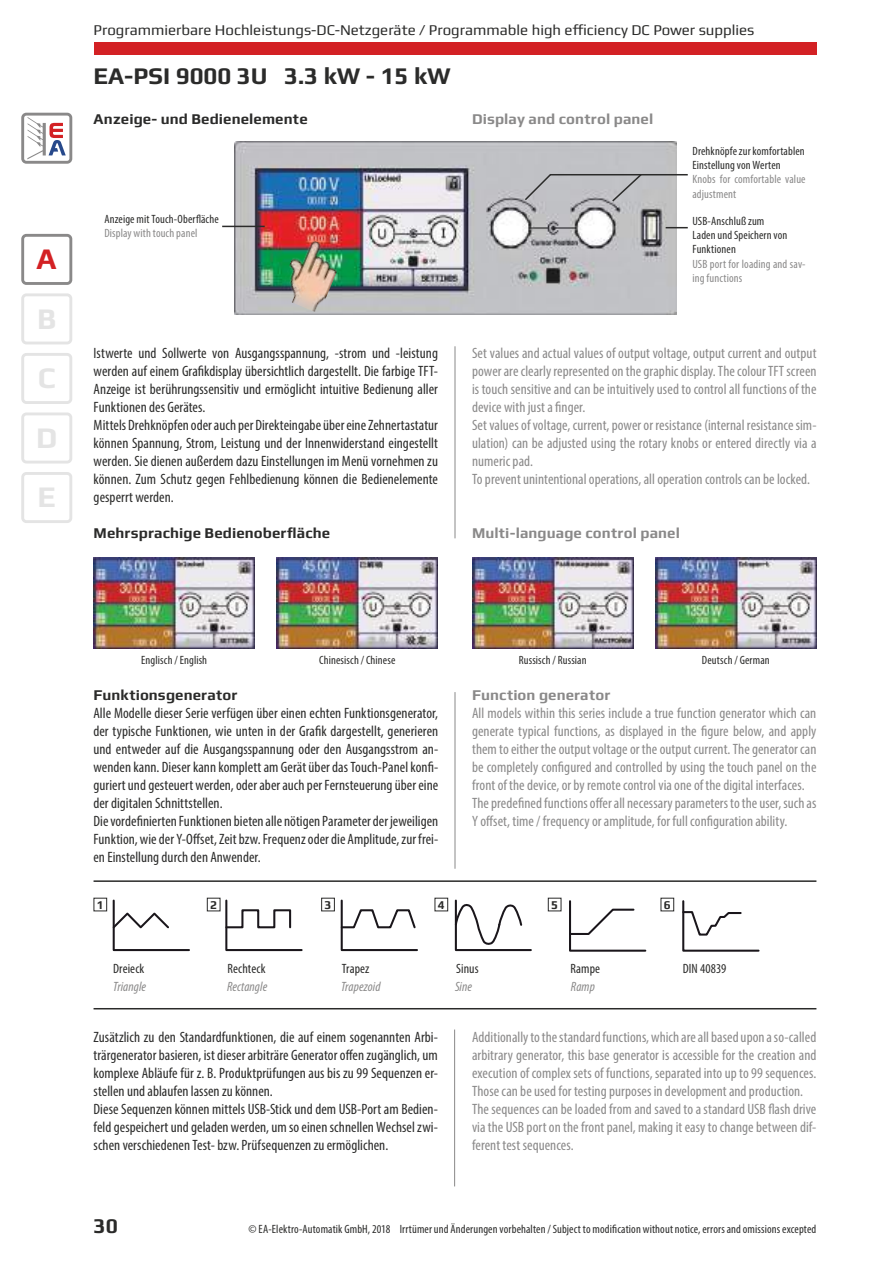
<style>
.page{position:relative;width:893px;height:1263px;background:#fff}
.page>*{position:absolute;margin:0;border:0;box-sizing:border-box;transform-origin:0 0}
.t1{font:700 30px/59.6px "Play";color:#e4e4e4;text-align:justify}
.t2{font:700 30px "Play";color:#d32124}
.t3{font:700 24px "Play";color:#2b2b2a}
.t4{font:700 21px "Play";color:#2b2b2a}
.t5{font:condensed 15px/18px "Myriad Pro";letter-spacing:.005em;color:#2b2b2a}
.t6{font:condensed 15px/18px "Myriad Pro";letter-spacing:.005em;color:#8a8989}
.t7{font:15px "Play";color:#2b2b2a}
.t8{font:700 15px "Play";letter-spacing:.005em;color:#2b2b2a}
.t9{font:700 15px "Play";letter-spacing:.005em;color:#8a8989}
.t10{font:condensed 13.5px "Myriad Pro";letter-spacing:.01em;color:#2b2b2a}
.t11{font:italic condensed 13.5px "Myriad Pro";letter-spacing:.005em;color:#8a8989}
.t12{font:condensed 12px/14.4px "Myriad Pro";letter-spacing:.01em;color:#2b2b2a}
.t13{font:condensed 12px/14.4px "Myriad Pro";letter-spacing:.01em;color:#8a8989}
.t14{font:700 12px "Play";color:#2b2b2a}
</style>
<div class="page">
<div style="left:21px;top:113px;width:51px;height:51px;border:3px solid #8a8989;border-radius:4px"></div>
<svg style="left:27px;top:117px;width:39px;height:42px"></svg>
<div style="left:94px;top:43px;width:722px;height:12px;background:#d32124"></div>
<hr style="left:455px;top:692px;width:1px;height:177px;background:#8a8989">
<hr style="left:454px;top:1029px;width:1px;height:157px;background:#8a8989">
<hr style="left:455px;top:346px;width:1px;height:192px;background:#8a8989">
<img style="left:234px;top:142px;width:443px;height:173px">
<hr style="left:222px;top:226px;width:43px;height:1px;background:#2b2b2a">
<hr style="left:550px;top:174px;width:138px;height:1px;background:#2b2b2a">
<svg style="left:523px;top:172px;width:30px;height:30px"></svg>
<svg style="left:611px;top:172px;width:32px;height:31px"></svg>
<svg style="left:666px;top:227px;width:22px;height:1px"></svg>
<img style="left:277px;top:236px;width:67px;height:78px">
<img style="left:277px;top:557px;width:161px;height:92px">
<img style="left:655px;top:557px;width:161px;height:92px">
<img style="left:94px;top:557px;width:161px;height:92px">
<img style="left:472px;top:557px;width:161px;height:92px">
<hr style="left:94px;top:880px;width:722px;height:2px;background:#2b2b2a">
<hr style="left:94px;top:1008px;width:722px;height:1px;background:#2b2b2a">
<div style="left:94px;top:898px;width:13px;height:13px;border:1px solid #2b2b2a"></div>
<div style="left:321px;top:898px;width:14px;height:13px;border:1px solid #2b2b2a"></div>
<div style="left:435px;top:898px;width:13px;height:13px;border:1px solid #2b2b2a"></div>
<div style="left:548px;top:898px;width:13px;height:13px;border:1px solid #2b2b2a"></div>
<div style="left:661px;top:898px;width:13px;height:13px;border:1px solid #2b2b2a"></div>
<div style="left:207px;top:898px;width:13px;height:13px;border:1px solid #2b2b2a"></div>
<svg style="left:113px;top:899px;width:77px;height:53px"></svg>
<svg style="left:225px;top:899px;width:78px;height:53px"></svg>
<svg style="left:340px;top:899px;width:78px;height:53px"></svg>
<svg style="left:454px;top:899px;width:78px;height:53px"></svg>
<svg style="left:569px;top:900px;width:78px;height:52px"></svg>
<svg style="left:682px;top:900px;width:78px;height:52px"></svg>
<div style="left:21px;top:234px;width:51px;height:51px;border:3px solid #8a8989;border-radius:4px"></div>
<div style="left:21px;top:293px;width:51px;height:51px;border:3px solid #e4e4e4;border-radius:4px"></div>
<div style="left:21px;top:353px;width:51px;height:51px;border:3px solid #e4e4e4;border-radius:4px"></div>
<div style="left:21px;top:412px;width:51px;height:51px;border:3px solid #e4e4e4;border-radius:4px"></div>
<div style="left:21px;top:472px;width:51px;height:51px;border:3px solid #e4e4e4;border-radius:4px"></div>
<h1 class="t2" style="left:37px;top:241px;width:22px">A</h1>
<h1 class="t1" style="left:36px;top:288px;width:23px">B C D E</h1>
<p class="t7" style="left:94px;top:21px;width:662px">Programmierbare Hochleistungs-DC-Netzgeräte / Programmable high efficiency DC Power supplies</p>
<h2 class="t3" style="left:94px;top:61px;width:359px">EA-PSI 9000 3U 3.3 kW - 15 kW</h2>
<p class="t8" style="left:94px;top:110px;width:216px">Anzeige- und Bedienelemente</p>
<p class="t9" style="left:472px;top:110px;width:183px">Display and control panel</p>
<p class="t12" style="left:104px;top:212px;width:116px">Anzeige mit Touch-Oberfläche</p>
<p class="t13" style="left:104px;top:226px;width:95px">Display with touch panel</p>
<p class="t12" style="left:692px;top:143px;width:114px">Drehknöpfe zur komfortablen<br>Einstellung von Werten</p>
<p class="t13" style="left:692px;top:172px;width:115px">Knobs for comfortable value adjustment</p>
<p class="t12" style="left:692px;top:213px;width:96px">USB-Anschluß zum<br>Laden und Speichern von<br>Funktionen</p>
<p class="t13" style="left:692px;top:257px;width:115px">USB port for loading and sav&shy;ing functions</p>
<p class="t5" style="left:94px;top:344px;width:346px">Istwerte und Sollwerte von Ausgangsspannung, -strom und -leistung werden auf einem Grafikdisplay übersichtlich dargestellt. Die farbige TFT-Anzeige ist berührungssensitiv und ermöglicht intuitive Bedienung aller Funktionen des Gerätes.<br>Mittels Drehknöpfen oder auch per Direkteingabe über eine Zehnertastatur können Spannung, Strom, Leistung und der Innenwiderstand eingestellt werden. Sie dienen außerdem dazu Einstellungen im Menü vornehmen zu können. Zum Schutz gegen Fehlbedienung können die Bedienelemente gesperrt werden.</p>
<p class="t8" style="left:94px;top:524px;width:238px">Mehrsprachige Bedienoberfläche</p>
<p class="t6" style="left:472px;top:344px;width:346px">Set values and actual values of output voltage, output current and output power are clearly represented on the graphic display. The colour TFT screen is touch sensitive and can be intuitively used to control all functions of the device with just a finger.<br>Set values of voltage, current, power or resistance (internal resistance sim&shy;ulation) can be adjusted using the rotary knobs or entered directly via a numeric pad.<br>To prevent unintentional operations, all operation controls can be locked.</p>
<p class="t9" style="left:472px;top:524px;width:209px">Multi-language control panel</p>
<p class="t12" style="left:141px;top:653px;width:67px">Englisch / English</p>
<p class="t12" style="left:319px;top:653px;width:78px">Chinesisch / Chinese</p>
<p class="t12" style="left:519px;top:653px;width:69px">Russisch / Russian</p>
<p class="t12" style="left:702px;top:653px;width:69px">Deutsch / German</p>
<p class="t8" style="left:93px;top:686px;width:145px">Funktionsgenerator</p>
<p class="t5" style="left:93px;top:704px;width:346px">Alle Modelle dieser Serie verfügen über einen echten Funktionsgenerator, der typische Funktionen, wie unten in der Grafik dargestellt, generieren und entweder auf die Ausgangsspannung oder den Ausgangsstrom an&shy;wenden kann. Dieser kann komplett am Gerät über das Touch-Panel konfi&shy;guriert und gesteuert werden, oder aber auch per Fernsteuerung über eine der digitalen Schnittstellen.<br>Die vordefinierten Funktionen bieten alle nötigen Parameter der jeweiligen Funktion, wie der Y-Offset, Zeit bzw. Frequenz oder die Amplitude, zur frei&shy;en Einstellung durch den Anwender.</p>
<p class="t9" style="left:472px;top:686px;width:140px">Function generator</p>
<p class="t6" style="left:472px;top:704px;width:346px">All models within this series include a true function generator which can generate typical functions, as displayed in the figure below, and apply them to either the output voltage or the output current. The generator can be completely configured and controlled by using the touch panel on the front of the device, or by remote control via one of the digital interfaces.<br>The predefined functions offer all necessary parameters to the user, such as Y offset, time / frequency or amplitude, for full configuration ability.</p>
<p class="t14" style="left:97px;top:897px;width:8px">1</p>
<p class="t14" style="left:210px;top:897px;width:8px">2</p>
<p class="t14" style="left:325px;top:897px;width:8px">3</p>
<p class="t14" style="left:438px;top:897px;width:8px">4</p>
<p class="t14" style="left:551px;top:897px;width:8px">5</p>
<p class="t14" style="left:664px;top:897px;width:8px">6</p>
<p class="t10" style="left:113px;top:960px;width:33px">Dreieck</p>
<p class="t10" style="left:227px;top:960px;width:40px">Rechteck</p>
<p class="t10" style="left:342px;top:960px;width:29px">Trapez</p>
<p class="t10" style="left:456px;top:960px;width:24px">Sinus</p>
<p class="t10" style="left:571px;top:960px;width:31px">Rampe</p>
<p class="t10" style="left:683px;top:960px;width:45px">DIN 40839</p>
<p class="t11" style="left:113px;top:978px;width:34px">Triangle</p>
<p class="t11" style="left:227px;top:978px;width:42px">Rectangle</p>
<p class="t11" style="left:341px;top:978px;width:41px">Trapezoid</p>
<p class="t11" style="left:455px;top:978px;width:19px">Sine</p>
<p class="t11" style="left:571px;top:978px;width:25px">Ramp</p>
<p class="t5" style="left:94px;top:1028px;width:346px">Zusätzlich zu den Standardfunktionen, die auf einem sogenannten Arbi&shy;trärgenerator basieren, ist dieser arbiträre Generator offen zugänglich, um komplexe Abläufe für z. B. Produktprüfungen aus bis zu 99 Sequenzen er&shy;stellen und ablaufen lassen zu können.<br>Diese Sequenzen können mittels USB-Stick und dem USB-Port am Bedien&shy;feld gespeichert und geladen werden, um so einen schnellen Wechsel zwi&shy;schen verschiedenen Test- bzw. Prüfsequenzen zu ermöglichen.</p>
<p class="t6" style="left:472px;top:1028px;width:346px">Additionally to the standard functions, which are all based upon a so-called arbitrary generator, this base generator is accessible for the creation and execution of complex sets of functions, separated into up to 99 sequences.<br>Those can be used for testing purposes in development and production.<br>The sequences can be loaded from and saved to a standard USB flash drive via the USB port on the front panel, making it easy to change between dif&shy;ferent test sequences.</p>
<h3 class="t4" style="left:94px;top:1213px;width:26px">30</h3>
<p class="t12" style="left:249px;top:1222px;width:569px">© EA-Elektro-Automatik GmbH, 2018 Irrtümer und Änderungen vorbehalten / Subject to modification without notice, errors and omissions excepted</p>
</div>
